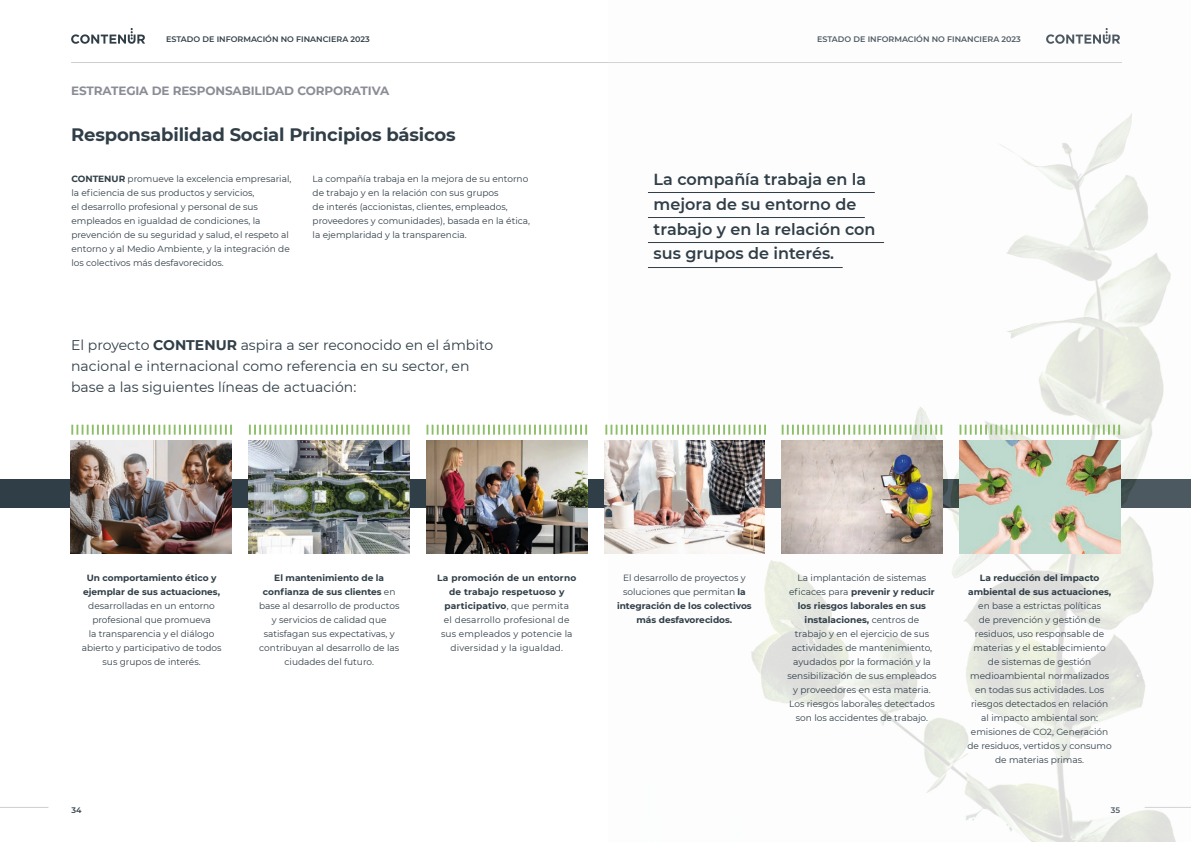
<style>
.page{position:relative;width:1191px;height:842px;background:#fff}
.page>*{position:absolute;margin:0;border:0;box-sizing:border-box;transform-origin:0 0}
._03__Tit_sec{font:700 18px "Montserrat";letter-spacing:-.01em;color:#303e47}
._02__DESTACADO_NUEVO{font:600 16px "Montserrat";color:#303e47}
._01__Tex_gen{font:14px/21px "Montserrat";color:#303e47}
.t1{font:700 12px "Montserrat";letter-spacing:-.01em;color:#8a8d94}
._01__Tex_gen-2{font:9px/14px "Montserrat";color:#303e47;text-align:center}
._01__Tex_gen-3{font:9px/14px "Montserrat";letter-spacing:.02em;color:#303e47;text-align:center}
._01__Tex_gen-4{font:700 9px/14px "Montserrat";color:#303e47;text-align:center}
.t2{font:600 8px "Montserrat";color:#303e47}
.s1{font-weight:700}
.s2{font-weight:400}
</style>
<div class="page">
<svg style="left:71px;top:28px;width:74px;height:16px"></svg>
<hr style="left:71px;top:62px;width:1051px;height:1px;background:#cecdd1">
<hr style="left:0;top:807px;width:48px;height:1px;background:#cecdd1">
<div style="left:0;top:479px;width:1191px;height:28px;background:#303e47"></div>
<img style="left:71px;top:441px;width:161px;height:112px">
<img style="left:249px;top:441px;width:160px;height:112px">
<img style="left:426px;top:441px;width:161px;height:112px">
<svg style="left:71px;top:425px;width:161px;height:10px"></svg>
<svg style="left:249px;top:425px;width:160px;height:10px"></svg>
<svg style="left:426px;top:425px;width:161px;height:10px"></svg>
<div style="left:608px;top:0;width:583px;height:842px;background:#fdfdfe"></div>
<img style="left:629px;top:28px;width:562px;height:814px">
<hr style="left:648px;top:192px;width:226px;height:1px;background:#303e47">
<hr style="left:648px;top:217px;width:217px;height:1px;background:#303e47">
<hr style="left:648px;top:242px;width:236px;height:1px;background:#303e47">
<hr style="left:648px;top:267px;width:194px;height:1px;background:#303e47">
<img style="left:604px;top:441px;width:160px;height:112px">
<img style="left:781px;top:441px;width:161px;height:112px">
<img style="left:959px;top:441px;width:161px;height:112px">
<svg style="left:605px;top:425px;width:161px;height:10px"></svg>
<svg style="left:781px;top:425px;width:161px;height:10px"></svg>
<svg style="left:959px;top:425px;width:161px;height:10px"></svg>
<p class="t2" style="left:166px;top:34px;width:205px">ESTADO DE INFORMACIÓN NO FINANCIERA 2023</p>
<p class="t2" style="left:817px;top:34px;width:205px">ESTADO DE INFORMACIÓN NO FINANCIERA 2023</p>
<h3 class="t1" style="left:71px;top:82px;width:320px">ESTRATEGIA DE RESPONSABILIDAD CORPORATIVA</h3>
<p class="_03__Tit_sec" style="left:71px;top:121px;width:386px">Responsabilidad Social Principios básicos</p>
<p class="_01__Tex_gen-2" style="left:71px;top:171px;width:221px;text-align:left"><span class="s1">CONTENUR</span> promueve la excelencia empresarial, la eficiencia de sus productos y servicios,<br>el desarrollo profesional y personal de sus empleados en igualdad de condiciones, la prevención de su seguridad y salud, el respeto al entorno y al Medio Ambiente, y la integración de los colectivos más desfavorecidos.</p>
<p class="_01__Tex_gen-2" style="left:313px;top:171px;width:219px;text-align:left">La compañía trabaja en la mejora de su entorno de trabajo y en la relación con sus grupos<br>de interés (accionistas, clientes, empleados, proveedores y comunidades), basada en la ética, la ejemplaridad y la transparencia.</p>
<p class="_01__Tex_gen" style="left:71px;top:334px;width:424px">El proyecto <span class="s1">CONTENUR</span> aspira a ser reconocido en el ámbito nacional e internacional como referencia en su sector, en base a las siguientes líneas de actuación:</p>
<p class="_02__DESTACADO_NUEVO" style="left:653px;top:167px;width:214px">La compañía trabaja en la</p>
<p class="_02__DESTACADO_NUEVO" style="left:653px;top:192px;width:204px">mejora de su entorno de</p>
<p class="_02__DESTACADO_NUEVO" style="left:653px;top:217px;width:223px">trabajo y en la relación con</p>
<p class="_02__DESTACADO_NUEVO" style="left:653px;top:242px;width:182px">sus grupos de interés.</p>
<p class="_01__Tex_gen-2" style="left:82px;top:570px;width:141px"><span class="s1">Un comportamiento ético y ejemplar de sus actuaciones, </span>desarrolladas en un entorno profesional que promueva<br>la transparencia y el diálogo abierto y participativo de todos sus grupos de interés.</p>
<p class="_01__Tex_gen-2" style="left:259px;top:571px;width:142px"><span class="s1">El mantenimiento de la confianza de sus clientes</span> en base al desarrollo de productos y servicios de calidad que satisfagan sus expectativas, y contribuyan al desarrollo de las ciudades del futuro.</p>
<p class="_01__Tex_gen-3" style="left:437px;top:571px;width:141px"><span class="s1">La promoción de un entorno de trabajo respetuoso y participativo</span>, que permita<br>el desarrollo profesional de sus empleados y potencie la diversidad y la igualdad.</p>
<p class="_01__Tex_gen-4" style="left:617px;top:570px;width:136px"><span class="s2">El desarrollo de proyectos y soluciones que permitan</span> la integración de los colectivos más desfavorecidos.</p>
<p class="_01__Tex_gen-2" style="left:787px;top:570px;width:151px">La implantación de sistemas eficaces para <span class="s1">prevenir y reducir los riesgos laborales en sus instalaciones,</span> centros de<br>trabajo y en el ejercicio de sus actividades de mantenimiento, ayudados por la formación y la sensibilización de sus empleados y proveedores en esta materia.<br>Los riesgos laborales detectados son los accidentes de trabajo.</p>
<p class="_01__Tex_gen-2" style="left:967px;top:571px;width:146px"><span class="s1">La reducción del impacto ambiental de sus actuaciones, </span>en base a estrictas políticas<br>de prevención y gestión de residuos, uso responsable de materias y el establecimiento de sistemas de gestión medioambiental normalizados en todas sus actividades. Los riesgos detectados en relación al impacto ambiental son: emisiones de CO2, Generación de residuos, vertidos y consumo de materias primas.</p>
<p class="t2" style="left:71px;top:804px;width:12px">34</p>
<p class="t2" style="left:1110px;top:804px;width:11px">35</p>
</div>
